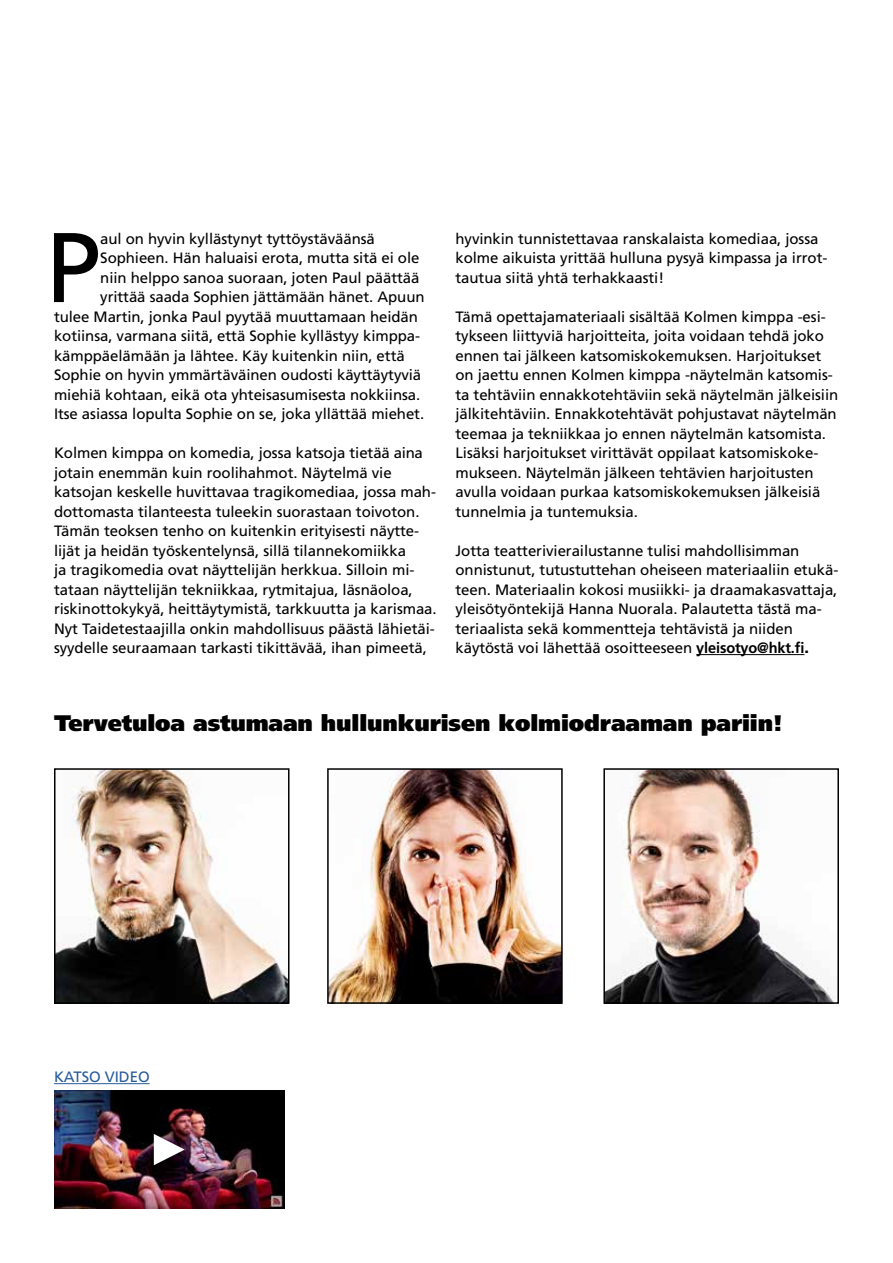
<style>
.page{position:relative;width:893px;height:1263px;background:#fff}
.page>*{position:absolute;margin:0;border:0;box-sizing:border-box;transform-origin:0 0}
.t1{font:98.85px "Frutiger LT Pro";color:#000}
.t2{font:900 22.5px "Frutiger LT Pro";letter-spacing:-.005em;color:#000}
.t3{font:15px/19.5px "Frutiger LT Pro";letter-spacing:-.005em;color:#000}
.t4{font:15px "Frutiger LT Pro";letter-spacing:-.005em;color:#275b9b}
.s1{font-weight:700}
.s2{font-weight:900}
</style>
<div class="page">
<hr style="left:696px;top:654px;width:108px;height:1px;background:#000">
<img style="left:330px;top:771px;width:230px;height:230px">
<div style="left:327px;top:768px;width:236px;height:236px;border:2px solid #000"></div>
<img style="left:606px;top:771px;width:229px;height:230px">
<div style="left:603px;top:768px;width:236px;height:236px;border:2px solid #000"></div>
<img style="left:57px;top:771px;width:230px;height:230px">
<div style="left:54px;top:768px;width:236px;height:236px;border:2px solid #000"></div>
<hr style="left:54px;top:1083px;width:96px;height:1px;background:#275b9b">
<img style="left:54px;top:1090px;width:231px;height:119px">
<svg style="left:154px;top:1134px;width:31px;height:31px"></svg>
<h1 class="t1" style="left:46px;top:210px;width:56px">P</h1>
<p class="t3" style="left:100px;top:229px;width:276px">aul on hyvin kyllästynyt tyttöystäväänsä</p>
<p class="t3" style="left:100px;top:248px;width:321px">Sophieen. Hän haluaisi erota, mutta sitä ei ole</p>
<p class="t3" style="left:100px;top:268px;width:321px">niin helppo sanoa suoraan, joten Paul päättää</p>
<p class="t3" style="left:100px;top:287px;width:326px">yrittää saada Sophien jättämään hänet. Apuun</p>
<p class="t3" style="left:54px;top:307px;width:366px">tulee Martin, jonka Paul pyytää muuttamaan heidän</p>
<p class="t3" style="left:54px;top:326px;width:368px">kotiinsa, varmana siitä, että Sophie kyllästyy kimppa-</p>
<p class="t3" style="left:54px;top:346px;width:352px">kämppäelämään ja lähtee. Käy kuitenkin niin, että</p>
<p class="t3" style="left:54px;top:365px;width:369px">Sophie on hyvin ymmärtäväinen oudosti käyttäytyviä</p>
<p class="t3" style="left:54px;top:385px;width:368px">miehiä kohtaan, eikä ota yhteisasumisesta nokkiinsa.</p>
<p class="t3" style="left:54px;top:404px;width:372px">Itse asiassa lopulta Sophie on se, joka yllättää miehet.</p>
<p class="t3" style="left:54px;top:443px;width:384px">Kolmen kimppa on komedia, jossa katsoja tietää aina jotain enemmän kuin roolihahmot. Näytelmä vie katsojan keskelle huvittavaa tragikomediaa, jossa mah&shy;dottomasta tilanteesta tuleekin suorastaan toivoton.<br>Tämän teoksen tenho on kuitenkin erityisesti näytte&shy;lijät ja heidän työskentelynsä, sillä tilannekomiikka<br>ja tragikomedia ovat näyttelijän herkkua. Silloin mi&shy;tataan näyttelijän tekniikkaa, rytmitajua, läsnäoloa, riskinottokykyä, heittäytymistä, tarkkuutta ja karismaa.<br>Nyt Taidetestaajilla onkin mahdollisuus päästä lähietäi&shy;syydelle seuraamaan tarkasti tikittävää, ihan pimeetä,</p>
<p class="t3" style="left:455px;top:229px;width:373px">hyvinkin tunnistettavaa ranskalaista komediaa, jossa kolme aikuista yrittää hulluna pysyä kimpassa ja irrot&shy;tautua siitä yhtä terhakkaasti!</p>
<p class="t3" style="left:455px;top:307px;width:384px">Tämä opettajamateriaali sisältää Kolmen kimppa -esi&shy;tykseen liittyviä harjoitteita, joita voidaan tehdä joko ennen tai jälkeen katsomiskokemuksen. Harjoitukset on jaettu ennen Kolmen kimppa -näytelmän katsomis&shy;ta tehtäviin ennakkotehtäviin sekä näytelmän jälkeisiin jälkitehtäviin. Ennakkotehtävät pohjustavat näytelmän teemaa ja tekniikkaa jo ennen näytelmän katsomista.<br>Lisäksi harjoitukset virittävät oppilaat katsomiskoke&shy;mukseen. Näytelmän jälkeen tehtävien harjoitusten avulla voidaan purkaa katsomiskokemuksen jälkeisiä tunnelmia ja tuntemuksia.</p>
<p class="t3" style="left:455px;top:541px;width:384px">Jotta teatterivierailustanne tulisi mahdollisimman onnistunut, tutustuttehan oheiseen materiaaliin etukä&shy;teen. Materiaalin kokosi musiikki- ja draamakasvattaja, yleisötyöntekijä Hanna Nuorala. Palautetta tästä ma&shy;teriaalista sekä kommentteja tehtävistä ja niiden käytöstä voi lähettää osoitteeseen <span class="s1">yleisotyo@hkt.fi</span><span class="s2">.</span></p>
<h2 class="t2" style="left:54px;top:709px;width:730px">Tervetuloa astumaan hullunkurisen kolmiodraaman pariin!</h2>
<p class="t4" style="left:54px;top:1068px;width:97px">KATSO VIDEO</p>
</div>
